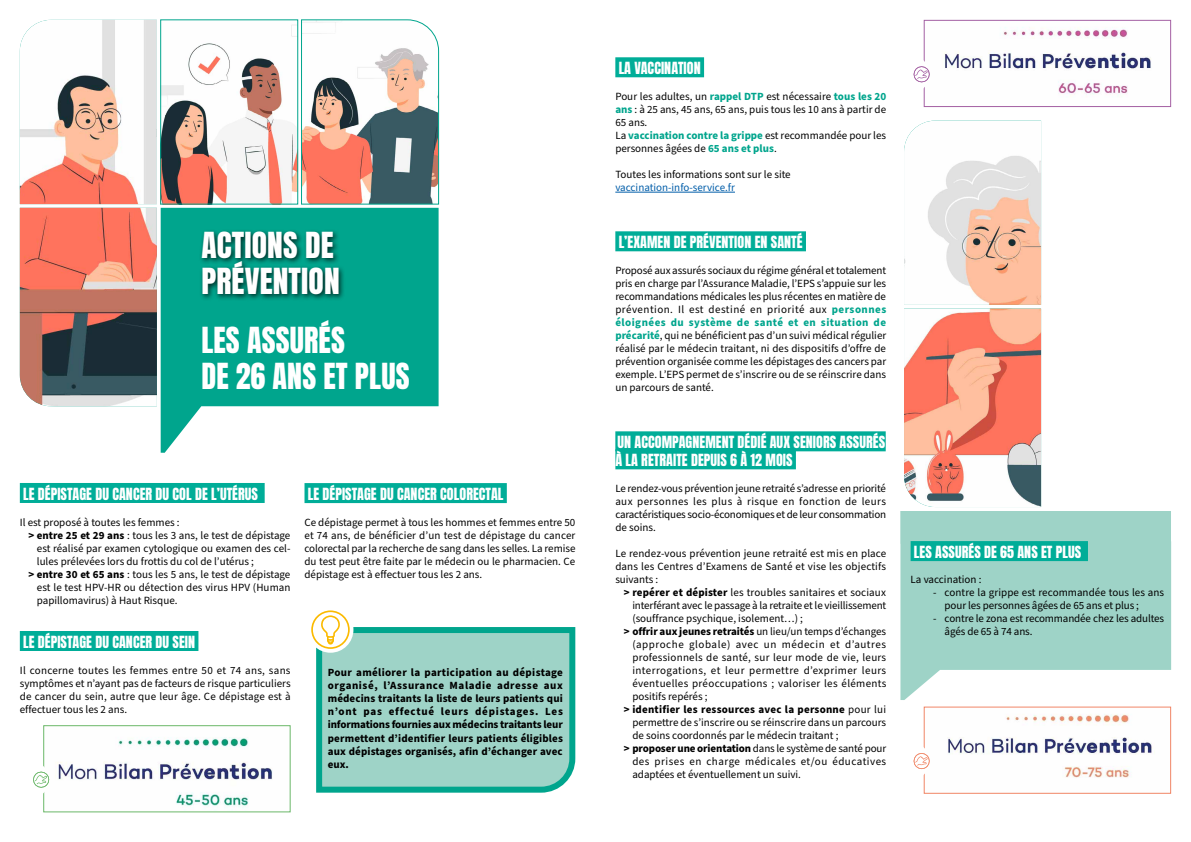
<style>
.page{position:relative;width:1191px;height:842px;background:#fff}
.page>*{position:absolute;margin:0;border:0;box-sizing:border-box;transform-origin:0 0}
.t1{font:30px/36px "Anton";letter-spacing:.005em;color:#fff}
.t2{font:30px/36px "Anton";letter-spacing:.005em;color:#fff;scale:1.05 1}
.t3{font:14px/18px "Anton";letter-spacing:.005em;color:#fff}
.t4{font:11px/13px "Source Sans Pro";color:#000;text-align:justify}
.t5{font:700 11px/13px "Source Sans Pro";letter-spacing:.01em;color:#000;text-align:justify}
.t6{font:11px "Source Sans Pro";letter-spacing:.025em;color:#000}
.t7{font:11px "Source Sans Pro";letter-spacing:.04em;color:#000}
.t8{font:11px "Source Sans Pro";letter-spacing:.02em;color:#000}
.t9{font:11px "Source Sans Pro";letter-spacing:.045em;color:#000}
.t10{font:11px "Source Sans Pro";letter-spacing:.05em;color:#000}
.t11{font:11px "Source Sans Pro";color:#005da9}
.s1{font-weight:700}
.s2{font-weight:700;color:#00a58d}
.s3{font-weight:400}
</style>
<div class="page">
<div style="left:20px;top:483px;width:245px;height:20px;background:#00ad98"></div>
<div style="left:20px;top:631px;width:178px;height:20px;background:#00ad98"></div>
<img style="left:162px;top:25px;width:134px;height:178px">
<div style="left:160px;top:19px;width:138px;height:186px;border:1px solid #00a58d"></div>
<svg style="left:301px;top:19px;width:138px;height:186px"></svg>
<svg style="left:20px;top:20px;width:137px;height:188px"></svg>
<img style="left:20px;top:208px;width:137px;height:198px">
<svg style="left:161px;top:208px;width:277px;height:245px;fill:#00a58d"></svg>
<div style="left:199px;top:229px;width:147px;height:73px;background:#000;opacity:.75"></div>
<div style="left:304px;top:483px;width:203px;height:20px;background:#00ad98"></div>
<div style="left:615px;top:57px;width:89px;height:20px;background:#00ad98"></div>
<hr style="left:615px;top:192px;width:120px;height:1px;background:#005da9">
<div style="left:615px;top:231px;width:191px;height:20px;background:#00ad98"></div>
<div style="left:615px;top:431px;width:270px;height:20px;background:#00ad98"></div>
<div style="left:615px;top:449px;width:181px;height:20px;background:#00ad98"></div>
<svg style="left:900px;top:511px;width:271px;height:189px;fill:#9ed3c7"></svg>
<div style="left:910px;top:541px;width:178px;height:20px;background:#00ad98"></div>
<svg style="left:904px;top:121px;width:137px;height:188px"></svg>
<img style="left:904px;top:309px;width:137px;height:198px">
<svg style="left:316px;top:627px;width:260px;height:166px"></svg>
<div style="left:307px;top:607px;width:46px;height:46px;background:#fff;border-radius:50%"></div>
<svg style="left:311px;top:610px;width:39px;height:39px"></svg>
<img style="left:57px;top:737px;width:216px;height:72px">
<div style="left:43px;top:725px;width:248px;height:87px;border:1px solid #6bb869"></div>
<div style="left:12px;top:761px;width:37px;height:37px;background:#fff;border-radius:50%"></div>
<svg style="left:33px;top:771px;width:17px;height:17px"></svg>
<img style="left:944px;top:27px;width:207px;height:69px">
<div style="left:923px;top:20px;width:248px;height:87px;border:1px solid #a460a3"></div>
<div style="left:892px;top:55px;width:37px;height:38px;background:#fff;border-radius:50%"></div>
<svg style="left:913px;top:66px;width:17px;height:17px"></svg>
<img style="left:948px;top:714px;width:207px;height:64px">
<div style="left:923px;top:706px;width:248px;height:88px;border:1px solid #f18666"></div>
<div style="left:892px;top:742px;width:37px;height:38px;background:#fff;border-radius:50%"></div>
<svg style="left:913px;top:753px;width:17px;height:17px"></svg>
<h1 class="t2" style="left:201px;top:230px;width:133px">ACTIONS DE<br>PRÉVENTION</h1>
<h1 class="t1" style="left:201px;top:325px;width:210px">LES ASSURÉS<br>DE 26 ANS ET PLUS</h1>
<p class="t3" style="left:23px;top:486px;width:236px">LE DÉPISTAGE DU CANCER DU COL DE L’UTÉRUS</p>
<p class="t4" style="left:20px;top:516px;width:161px">Il est proposé à toutes les femmes :</p>
<p class="t4" style="left:28px;top:529px;width:263px"><span class="s1">&gt; entre 25 et 29 ans</span> : tous les 3 ans, le test de dépistage</p>
<p class="t4" style="left:37px;top:542px;width:255px">est réalisé par examen cytologique ou examen des cel-</p>
<p class="t4" style="left:37px;top:555px;width:219px">lules prélevées lors du frottis du col de l’utérus ;</p>
<p class="t4" style="left:28px;top:568px;width:263px"><span class="s1">&gt; entre 30 et 65 ans</span> : tous les 5 ans, le test de dépistage</p>
<p class="t4" style="left:37px;top:581px;width:255px">est le test HPV-HR ou détection des virus HPV (Human</p>
<p class="t4" style="left:37px;top:594px;width:142px">papillomavirus) à Haut Risque.</p>
<p class="t3" style="left:23px;top:634px;width:173px">LE DÉPISTAGE DU CANCER DU SEIN</p>
<p class="t4" style="left:20px;top:664px;width:272px">Il concerne toutes les femmes entre 50 et 74 ans, sans symptômes et n’ayant pas de facteurs de risque particuliers de cancer du sein, autre que leur âge. Ce dépistage est à effectuer tous les 2 ans.</p>
<p class="t3" style="left:308px;top:486px;width:197px">LE DÉPISTAGE DU CANCER COLORECTAL</p>
<p class="t4" style="left:304px;top:516px;width:272px">Ce dépistage permet à tous les hommes et femmes entre 50 et 74 ans, de bénéficier d’un test de dépistage du cancer colorectal par la recherche de sang dans les selles. La remise du test peut être faite par le médecin ou le pharmacien. Ce dépistage est à effectuer tous les 2 ans.</p>
<p class="t5" style="left:328px;top:667px;width:237px">Pour améliorer la participation au dépistage organisé, l’Assurance Maladie adresse aux médecins traitants la liste de leurs patients qui n’ont pas effectué leurs dépistages. Les informations fournies aux médecins traitants leur permettent d’identifier leurs patients éligibles aux dépistages organisés, afin d’échanger avec eux.</p>
<p class="t3" style="left:618px;top:60px;width:84px">LA VACCINATION</p>
<p class="t4" style="left:615px;top:90px;width:272px;text-align:left">Pour les adultes, un <span class="s2">rappel DTP</span> est nécessaire <span class="s2">tous les 20 ans</span> : à 25 ans, 45 ans, 65 ans, puis tous les 10 ans à partir de 65 ans.<br>La <span class="s2">vaccination contre la grippe</span> est recommandée pour les personnes âgées de <span class="s2">65 ans et plus</span>.</p>
<p class="t4" style="left:615px;top:169px;width:177px">Toutes les informations sont sur le site</p>
<p class="t11" style="left:615px;top:180px;width:121px">vaccination-info-service.fr</p>
<p class="t3" style="left:618px;top:234px;width:185px">L’EXAMEN DE PRÉVENTION EN SANTÉ</p>
<p class="t4" style="left:615px;top:264px;width:272px">Proposé aux assurés sociaux du régime général et totalement pris en charge par l’Assurance Maladie, l’EPS s’appuie sur les recommandations médicales les plus récentes en matière de prévention. Il est destiné en priorité aux <span class="s2">personnes éloignées du système de santé et en situation de précarité</span>, qui ne bénéficient pas d’un suivi médical régulier réalisé par le médecin traitant, ni des dispositifs d’offre de prévention organisée comme les dépistages des cancers par exemple. L’EPS permet de s’inscrire ou de se réinscrire dans un parcours de santé.</p>
<p class="t3" style="left:615px;top:434px;width:271px">UN ACCOMPAGNEMENT DÉDIÉ AUX SENIORS ASSURÉS<br>À LA RETRAITE DEPUIS 6 À 12 MOIS</p>
<p class="t4" style="left:615px;top:482px;width:272px">Le rendez-vous prévention jeune retraité s’adresse en priorité aux personnes les plus à risque en fonction de leurs caractéristiques socio-économiques et de leur consommation de soins.</p>
<p class="t4" style="left:615px;top:548px;width:272px">Le rendez-vous prévention jeune retraité est mis en place dans les Centres d’Examens de Santé et vise les objectifs suivants :</p>
<p class="t4" style="left:624px;top:587px;width:264px"><span class="s1">&gt; repérer et dépister</span> les troubles sanitaires et sociaux</p>
<p class="t4" style="left:632px;top:600px;width:255px">interférant avec le passage à la retraite et le vieillissement</p>
<p class="t4" style="left:632px;top:613px;width:172px">(souffrance psychique, isolement…) ;</p>
<p class="t5" style="left:624px;top:625px;width:264px">&gt; offrir aux jeunes retraités <span class="s3">un lieu/un temps d’échanges</span></p>
<p class="t10" style="left:632px;top:637px;width:255px">(approche globale) avec un médecin et d’autres</p>
<p class="t8" style="left:632px;top:650px;width:255px">professionnels de santé, sur leur mode de vie, leurs</p>
<p class="t7" style="left:632px;top:663px;width:255px">interrogations, et leur permettre d’exprimer leurs</p>
<p class="t6" style="left:632px;top:676px;width:255px">éventuelles préoccupations ; valoriser les éléments</p>
<p class="t4" style="left:632px;top:691px;width:77px">positifs repérés ;</p>
<p class="t5" style="left:624px;top:703px;width:264px">&gt; identifier les ressources avec la personne <span class="s3">pour lui</span></p>
<p class="t4" style="left:632px;top:717px;width:255px">permettre de s’inscrire ou se réinscrire dans un parcours</p>
<p class="t4" style="left:632px;top:730px;width:208px">de soins coordonnés par le médecin traitant ;</p>
<p class="t4" style="left:624px;top:743px;width:264px"><span class="s1">&gt; proposer une orientation</span> dans le système de santé pour</p>
<p class="t9" style="left:632px;top:754px;width:255px">des prises en charge médicales et/ou éducatives</p>
<p class="t4" style="left:632px;top:769px;width:170px">adaptées et éventuellement un suivi.</p>
<p class="t3" style="left:914px;top:544px;width:169px">LES ASSURÉS DE 65 ANS ET PLUS</p>
<p class="t4" style="left:910px;top:573px;width:72px">La vaccination :</p>
<p class="t4" style="left:944px;top:586px;width:221px;text-indent:-11px">- contre la grippe est recommandée tous les ans pour les personnes âgées de 65 ans et plus ;</p>
<p class="t4" style="left:944px;top:612px;width:221px;text-indent:-11px">- contre le zona est recommandée chez les adultes âgés de 65 à 74 ans.</p>
</div>
